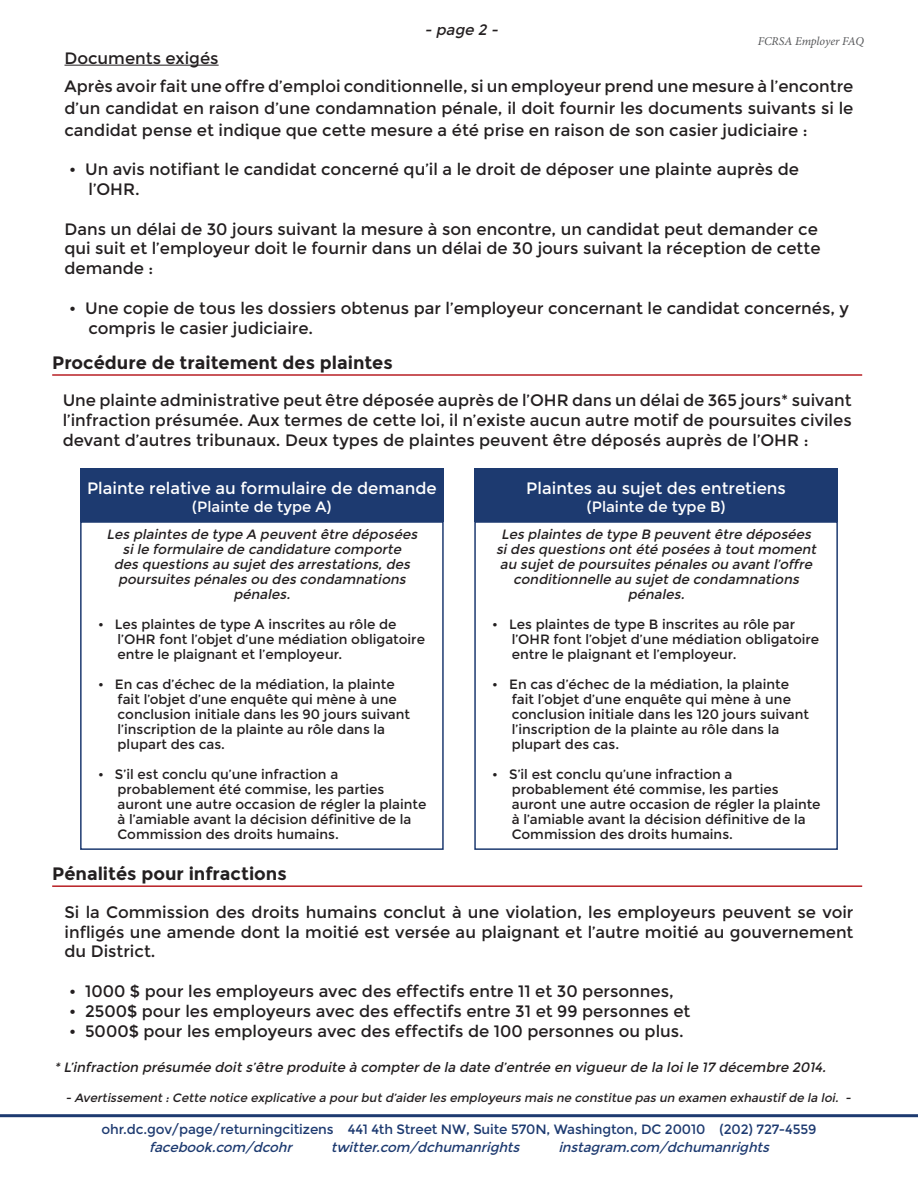
<style>
.page{position:relative;width:918px;height:1188px;background:#fff}
.page>*{position:absolute;margin:0;border:0;box-sizing:border-box;transform-origin:0 0}
.t1{font:700 18px "Montserrat";color:#231f20}
.t2{font:16.5px/19.8px "Montserrat";color:#231f20}
.t3{font:16.5px "Montserrat";color:#fff}
.t4{font:15px "Montserrat";color:#fff}
.t5{font:italic 15px "Montserrat";color:#231f20}
.t6{font:13.5px/15px "Montserrat";color:#231f20}
.t7{font:italic 13.5px/15px "Montserrat";color:#231f20;text-align:center}
.t8{font:13.5px "Montserrat";letter-spacing:-.01em;color:#1d3a70}
.t9{font:italic 13.5px "Montserrat";color:#1d3a70}
.t10{font:italic 12px "Montserrat";color:#231f20}
.t11{font:italic 12px "Minion Pro";letter-spacing:-.005em;color:#57585a}
</style>
<div class="page">
<hr style="left:0;top:1114px;width:918px;height:3px;background:#1d3a70">
<hr style="left:52px;top:374px;width:810px;height:2px;background:#b81f24">
<hr style="left:64px;top:65px;width:155px;height:1px;background:#231f20">
<div style="left:80px;top:468px;width:364px;height:53px;background:#1d3a70"></div>
<div style="left:80px;top:521px;width:364px;height:329px;border:2px solid #1d3a70"></div>
<div style="left:474px;top:468px;width:364px;height:53px;background:#1d3a70"></div>
<div style="left:474px;top:521px;width:364px;height:329px;border:2px solid #1d3a70"></div>
<hr style="left:52px;top:885px;width:810px;height:2px;background:#b81f24">
<p class="t5" style="left:425px;top:21px;width:78px">- page 2 -</p>
<p class="t2" style="left:64px;top:44px;width:791px;line-height:28.5px">Documents exigés<br>Après avoir fait une offre d’emploi conditionnelle, si un employeur prend une mesure à l’encontre</p>
<p class="t2" style="left:64px;top:98px;width:791px;line-height:21.6px">d’un candidat en raison d’une condamnation pénale, il doit fournir les documents suivants si le candidat pense et indique que cette mesure a été prise en raison de son casier judiciaire :</p>
<p class="t2" style="left:89px;top:160px;width:712px;text-indent:-20px">• Un avis notifiant le candidat concerné qu’il a le droit de déposer une plainte auprès de l’OHR.</p>
<p class="t2" style="left:64px;top:219px;width:758px">Dans un délai de 30 jours suivant la mesure à son encontre, un candidat peut demander ce qui suit et l’employeur doit le fournir dans un délai de 30 jours suivant la réception de cette demande :</p>
<p class="t2" style="left:89px;top:298px;width:762px;text-indent:-20px">• Une copie de tous les dossiers obtenus par l’employeur concernant le candidat concernés, y compris le casier judiciaire.</p>
<p class="t11" style="left:758px;top:33px;width:108px">FCRSA Employer FAQ</p>
<p class="t1" style="left:52px;top:352px;width:342px">Procédure de traitement des plaintes</p>
<p class="t2" style="left:63px;top:390px;width:791px;text-align:justify">Une plainte administrative peut être déposée auprès de l’OHR dans un délai de 365 jours* suivant l’infraction présumée. Aux termes de cette loi, il n’existe aucun autre motif de poursuites civiles devant d’autres tribunaux. Deux types de plaintes peuvent être déposés auprès de l’OHR :</p>
<p class="t3" style="left:87px;top:479px;width:351px">Plainte relative au formulaire de demande</p>
<p class="t4" style="left:192px;top:498px;width:141px">(Plainte de type A)</p>
<p class="t7" style="left:107px;top:527px;width:315px">Les plaintes de type A peuventêtre déposées sile formulaire de candidature comporte<br>des questions au sujetdes arrestations,des poursuites pénales ou des condamnations pénales.</p>
<p class="t6" style="left:118px;top:617px;width:309px;text-indent:-19px">• Les plaintes de type A inscrites au rôle de l’OHR font l’objet d’une médiation obligatoire entre le plaignant et l’employeur.</p>
<p class="t6" style="left:118px;top:677px;width:294px;text-indent:-19px">• En cas d’échec de la médiation, la plainte fait l’objet d’une enquête qui mène à une conclusion initiale dans les 90 jours suivant l’inscription de la plainte au rôle dans la plupart des cas.</p>
<p class="t6" style="left:118px;top:767px;width:310px;text-indent:-19px">• S’il est conclu qu’une infraction a probablement été commise, les parties auront une autre occasion de régler la plainte à l’amiable avant la décision définitive de la Commission des droits humains.</p>
<p class="t1" style="left:52px;top:863px;width:236px">Pénalités pour infractions</p>
<p class="t3" style="left:526px;top:478px;width:261px">Plaintes au sujet des entretiens</p>
<p class="t4" style="left:587px;top:498px;width:140px">(Plainte de type B)</p>
<p class="t7" style="left:496px;top:527px;width:325px">Les plaintes de type B peuventêtre déposées sides questions ontété posées à toutmoment au sujetde poursuites pénales ou avantl’offre conditionnelle au sujetde condamnations pénales.</p>
<p class="t6" style="left:512px;top:617px;width:309px;text-indent:-19px">• Les plaintes de type B inscrites au rôle par l’OHR font l’objet d’une médiation obligatoire entre le plaignant et l’employeur.</p>
<p class="t6" style="left:512px;top:677px;width:299px;text-indent:-19px">• En cas d’échec de la médiation, la plainte fait l’objet d’une enquête qui mène à une conclusion initiale dans les 120 jours suivant l’inscription de la plainte au rôle dans la plupart des cas.</p>
<p class="t6" style="left:512px;top:767px;width:310px;text-indent:-19px">• S’il est conclu qu’une infraction a probablement été commise, les parties auront une autre occasion de régler la plainte à l’amiable avant la décision définitive de la Commission des droits humains.</p>
<p class="t2" style="left:64px;top:902px;width:791px;text-align:justify">Si la Commission des droits humains conclut à une violation, les employeurs peuvent se voir infligés une amende dont la moitié est versée au plaignant et l’autre moitié au gouvernement du District.</p>
<p class="t2" style="left:69px;top:981px;width:606px">• 1000 $ pour les employeurs avec des effectifs entre 11 et 30 personnes,</p>
<p class="t2" style="left:69px;top:1001px;width:623px">• 2500$ pour les employeurs avec des effectifs entre 31 et 99 personnes et</p>
<p class="t2" style="left:69px;top:1021px;width:616px">• 5000$ pour les employeurs avec des effectifs de 100 personnes ou plus.</p>
<p class="t7" style="left:54px;top:1060px;width:777px">* L’infraction présumée doits’être produite à compterde la date d’entrée en vigueurde la loile 17 décembre 2014.</p>
<p class="t10" style="left:65px;top:1091px;width:790px">- Avertissement:Cette notice explicative a pourbutd’aiderles employeurs mais ne constitue pas un examen exhaustif de la loi. -</p>
<p class="t8" style="left:101px;top:1122px;width:717px">ohr.dc.gov/page/returningcitizens 441 4th Street NW, Suite 570N, Washington, DC 20010 (202) 727-4559</p>
<p class="t9" style="left:149px;top:1140px;width:148px">facebook.com/dcohr</p>
<p class="t9" style="left:331px;top:1140px;width:194px">twitter.com/dchumanrights</p>
<p class="t9" style="left:558px;top:1140px;width:216px">instagram.com/dchumanrights</p>
</div>
